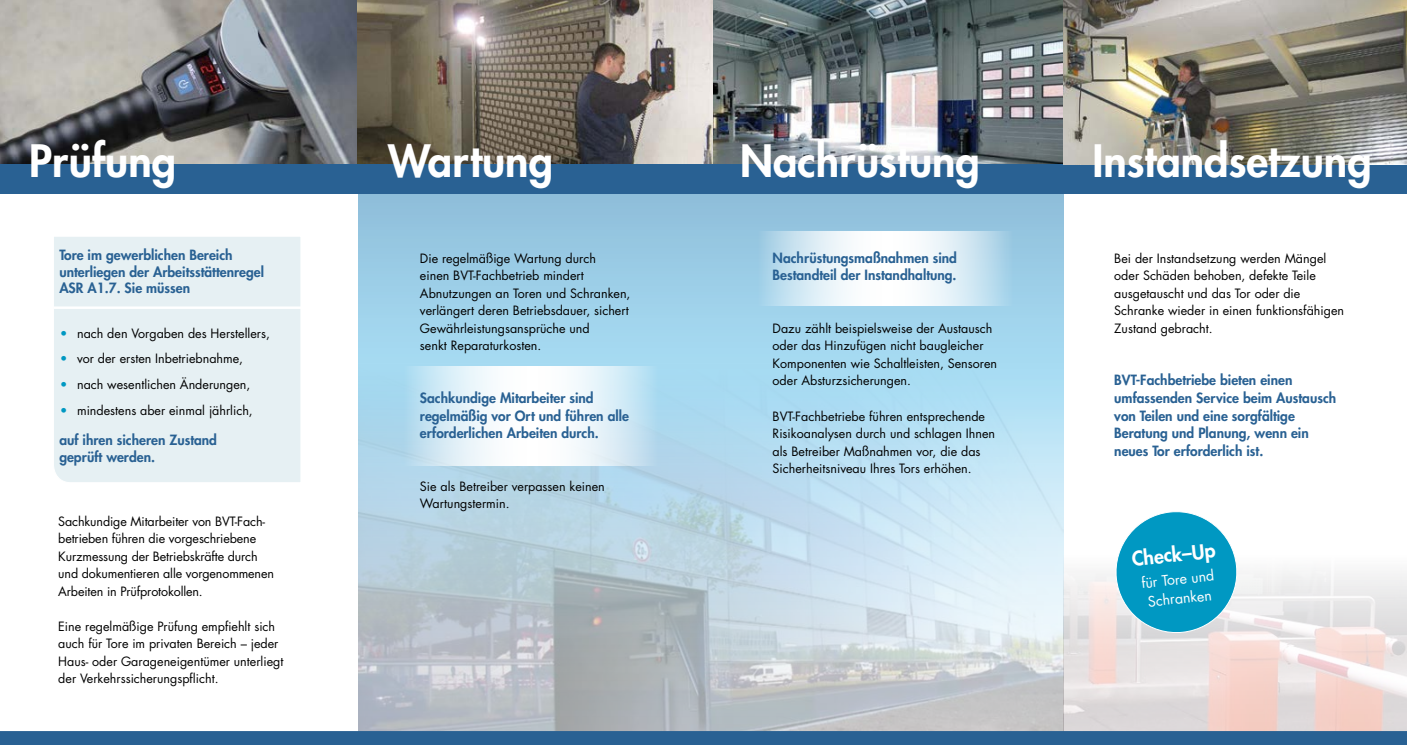
<style>
.page{position:relative;width:1407px;height:745px;background:#fff}
.page>*{position:absolute;margin:0;border:0;box-sizing:border-box;transform-origin:0 0}
.t1{font:800 43.38px "Futura CE";color:#fff}
.t2{font:800 19.5px "Futura CE";color:#fff}
.t3{font:14.12px/19.2px "Futura CE";color:#fff;text-align:center}
.t4{font:800 13.75px/17.5px "Futura CE";color:#296193}
.t5{font:12.5px/17.5px "Futura CE";color:#000}
.s1{font-weight:700;color:#0098c2}
</style>
<div class="page">
<svg style="left:359px;top:193px;width:704px;height:170px;background:#9acce5"></svg>
<img style="left:359px;top:363px;width:704px;height:367px">
<img style="left:1063px;top:554px;width:344px;height:176px">
<img style="left:0;top:0;width:358px;height:164px">
<img style="left:712px;top:0;width:351px;height:164px">
<svg style="left:358px;top:0;width:354px;height:164px;background:#837b70"></svg>
<div style="left:0;top:164px;width:1407px;height:29px;background:#296193"></div>
<img style="left:1063px;top:0;width:344px;height:164px">
<div style="left:0;top:730px;width:1407px;height:14px;background:#296193"></div>
<div style="left:54px;top:237px;width:247px;height:245px;background:#e6f0f3"></div>
<hr style="left:53px;top:306px;width:248px;height:3px;background:#fff">
<svg style="left:758px;top:232px;width:259px;height:74px"></svg>
<svg style="left:404px;top:366px;width:259px;height:100px"></svg>
<svg style="left:1113px;top:511px;width:127px;height:124px"></svg>
<h1 class="t1" style="left:29px;top:129px;width:149px">Prüfung</h1>
<h1 class="t1" style="left:388px;top:129px;width:166px">Wartung</h1>
<h1 class="t1" style="left:740px;top:129px;width:241px">Nachrüstung</h1>
<h1 class="t1" style="left:1092px;top:129px;width:281px">Instandsetzung</h1>
<p class="t4" style="left:59px;top:246px;width:206px;line-height:16.5px">Tore im gewerblichen Bereich unterliegen der Arbeitsstättenregel<br>ASR A1.7. Sie müssen</p>
<p class="t5" style="left:59px;top:324px;width:212px"><span class="s1">•</span> nach den Vorgaben des Herstellers,</p>
<p class="t5" style="left:59px;top:350px;width:185px"><span class="s1">•</span> vor der ersten Inbetriebnahme,</p>
<p class="t5" style="left:59px;top:375px;width:192px"><span class="s1">•</span> nach wesentlichen Änderungen,</p>
<p class="t5" style="left:59px;top:401px;width:195px"><span class="s1">•</span> mindestens aber einmal jährlich,</p>
<p class="t4" style="left:59px;top:431px;width:159px;line-height:16.5px">auf ihren sicheren Zustand geprüft werden.</p>
<p class="t5" style="left:58px;top:512px;width:217px">Sachkundige Mitarbeiter von BVT-Fach&shy;betrieben führen die vorgeschriebene Kurzmessung der Betriebskräfte durch und dokumentieren alle vorgenommenen Arbeiten in Prüfprotokollen.</p>
<p class="t5" style="left:58px;top:617px;width:227px">Eine regelmäßige Prüfung empfiehlt sich auch für Tore im privaten Bereich – jeder Haus- oder Garageneigentümer unterliegt der Verkehrssicherungspflicht.</p>
<p class="t5" style="left:420px;top:249px;width:212px">Die regelmäßige Wartung durch<br>einen BVT-Fachbetrieb mindert Abnutzungen an Toren und Schranken, verlängert deren Betriebsdauer, sichert Gewährleistungsansprüche und<br>senkt Reparaturkosten.</p>
<p class="t4" style="left:420px;top:388px;width:210px">Sachkundige Mitarbeiter sind regelmäßig vor Ort und führen alle erforderlichen Arbeiten durch.</p>
<p class="t5" style="left:420px;top:477px;width:186px">Sie als Betreiber verpassen keinen<br>Wartungstermin.</p>
<p class="t4" style="left:772px;top:248px;width:186px">Nachrüstungsmaßnahmen sind<br>Bestandteil der Instandhaltung.</p>
<p class="t5" style="left:772px;top:319px;width:226px">Dazu zählt beispielsweise der Austausch oder das Hinzufügen nicht baugleicher Komponenten wie Schaltleisten, Sensoren oder Absturzsicherungen.</p>
<p class="t5" style="left:772px;top:407px;width:224px">BVT-Fachbetriebe führen entsprechende Risikoanalysen durch und schlagen Ihnen als Betreiber Maßnahmen vor, die das Sicherheitsniveau Ihres Tors erhöhen.</p>
<p class="t5" style="left:1114px;top:249px;width:231px">Bei der Instandsetzung werden Mängel oder Schäden behoben, defekte Teile ausgetauscht und das Tor oder die Schranke wieder in einen funktionsfähigen Zustand gebracht.</p>
<p class="t4" style="left:1114px;top:371px;width:223px">BVT-Fachbetriebe bieten einen umfassenden Service beim Austausch von Teilen und eine sorgfältige<br>Beratung und Planung, wenn ein neues Tor erforderlich ist.</p>
<h2 class="t2" style="left:1130px;top:544px;width:85px;rotate:-6deg">Check–Up</h2>
<p class="t3" style="left:1140px;top:573px;width:74px;rotate:-6deg">für Tore und<br>Schranken</p>
</div>
